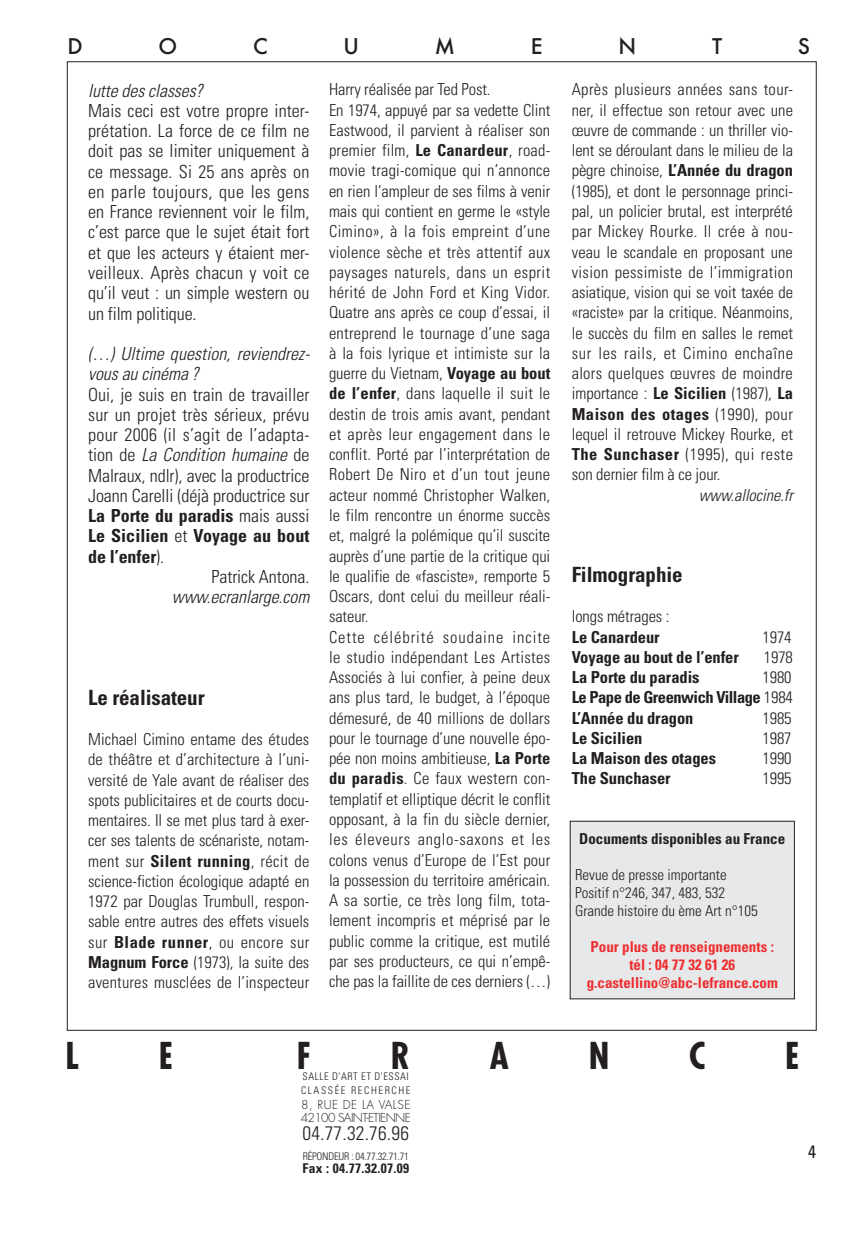
<style>
.page{position:relative;width:851px;height:1234px;background:#fff}
.page>*{position:absolute;margin:0;border:0;box-sizing:border-box;transform-origin:0 0}
.t1{font:700 condensed 36px "Futura";color:#231f20}
.t2{font:700 condensed 21px "Univers";letter-spacing:-.005em;color:#231f20}
.t3{font:500 21px "Futura";color:#231f20}
.t4{font:300 condensed 19.5px "Univers";letter-spacing:.01em;color:#231f20}
.t5{font:300 condensed 18px/20.2px "Univers";letter-spacing:-.005em;color:#231f20;text-align:justify}
.t6{font:italic 300 condensed 18px/20.2px "Univers";color:#231f20}
.t7{font:700 condensed 18px "Univers";letter-spacing:-.005em;color:#231f20}
.t8{font:300 condensed 18px "Univers";letter-spacing:.015em;color:#231f20}
.t9{font:condensed 18px "Univers";color:#231f20}
.t10{font:300 condensed 16.5px/20.2px "Univers";color:#231f20;text-align:justify}
.t11{font:700 condensed 16.5px/20.2px "Univers";letter-spacing:-.005em;color:#231f20;text-align:justify}
.t12{font:italic 300 condensed 16.5px "Univers";letter-spacing:-.005em;color:#231f20}
.t13{font:300 condensed 15px/18px "Univers";color:#231f20}
.t14{font:700 condensed 15px/18px "Univers";color:#ee2e31;text-align:center}
.t15{font:700 condensed 15px "Univers";color:#231f20}
.t16{font:700 condensed 13.5px "Univers";letter-spacing:.025em;color:#231f20}
.t17{font:300 12px/13.5px "Futura";letter-spacing:-.05em;color:#231f20}
.t18{font:300 condensed 10.5px/13.5px "Univers";letter-spacing:.15em;color:#231f20}
.t19{font:300 condensed 10.5px "Univers";letter-spacing:-.02em;color:#231f20}
.s1{font-style:normal}
.s2{font-weight:300}
.s3{font-weight:700}
</style>
<div class="page">
<div style="left:570px;top:821px;width:224px;height:177px;background:#e7e8e9"></div>
<p class="t3" style="left:67px;top:37px;width:17px">D</p>
<p class="t3" style="left:158px;top:37px;width:20px">O</p>
<p class="t3" style="left:253px;top:37px;width:16px">C</p>
<p class="t3" style="left:343px;top:37px;width:17px">U</p>
<p class="t3" style="left:435px;top:37px;width:22px">M</p>
<p class="t3" style="left:531px;top:37px;width:13px">E</p>
<p class="t3" style="left:618px;top:37px;width:19px">N</p>
<p class="t3" style="left:712px;top:37px;width:12px">T</p>
<p class="t3" style="left:797px;top:37px;width:14px">S</p>
<p class="t6" style="left:88px;top:82px;width:116px">lutte des classes?</p>
<p class="t5" style="left:88px;top:102px;width:223px">Mais ceci est votre propre inter&shy;prétation. La force de ce film ne doit pas se limiter uniquement à ce message. Si 25 ans après on en parle toujours, que les gens en France reviennent voir le film, c’est parce que le sujet était fort et que les acteurs y étaient mer&shy;veilleux. Après chacun y voit ce qu’il veut : un simple western ou un film politique.</p>
<p class="t6" style="left:88px;top:345px;width:223px">(…) Ultime question, reviendrez&shy;vous au cinéma ?</p>
<p class="t5" style="left:88px;top:386px;width:223px">Oui, je suis en train de travailler</p>
<p class="t5" style="left:88px;top:406px;width:223px">sur un projet très sérieux, prévu</p>
<p class="t8" style="left:88px;top:428px;width:223px">pour 2006 (il s’agit de l’adapta-</p>
<p class="t6" style="left:88px;top:446px;width:223px"><span class="s1">tion de</span> La Condition humaine <span class="s1">de</span></p>
<p class="t5" style="left:88px;top:467px;width:223px">Malraux, ndlr), avec la productrice</p>
<p class="t5" style="left:88px;top:487px;width:223px">Joann Carelli (déjà productrice sur</p>
<p class="t7" style="left:88px;top:509px;width:223px">La Porte du paradis <span class="s2">mais aussi</span></p>
<p class="t7" style="left:88px;top:529px;width:223px">Le Sicilien <span class="s2">et</span> Voyage au bout</p>
<p class="t7" style="left:88px;top:549px;width:77px">de l’enfer<span class="s2">).</span></p>
<p class="t5" style="left:211px;top:568px;width:99px">Patrick Antona.</p>
<p class="t6" style="left:172px;top:588px;width:139px">www.ecranlarge.com</p>
<p class="t2" style="left:88px;top:689px;width:118px">Le réalisateur</p>
<p class="t10" style="left:88px;top:730px;width:223px">Michael Cimino entame des études de théâtre et d’architecture à l’uni&shy;versité de Yale avant de réaliser des spots publicitaires et de courts docu&shy;mentaires. Il se met plus tard à exer&shy;cer ses talents de scénariste, notam&shy;ment sur <span class="s3">Silent running</span>, récit de science-fiction écologique adapté en 1972 par Douglas Trumbull, respon&shy;sable entre autres des effets visuels sur <span class="s3">Blade runner</span>, ou encore sur <span class="s3">Magnum Force</span> (1973), la suite des aventures musclées de l’inspecteur</p>
<p class="t10" style="left:329px;top:81px;width:223px;text-align:left">Harry réalisée par Ted Post.<br>En 1974, appuyé par sa vedette Clint Eastwood, il parvient à réaliser son premier film, <span class="s3">Le Canardeur</span>, road&shy;movie tragi-comique qui n’annonce en rien l’ampleur de ses films à venir mais qui contient en germe le «style Cimino», à la fois empreint d’une violence sèche et très attentif aux paysages naturels, dans un esprit hérité de John Ford et King Vidor.<br>Quatre ans après ce coup d’essai, il entreprend le tournage d’une saga à la fois lyrique et intimiste sur la guerre du Vietnam, <span class="s3">Voyage au bout de l’enfer</span>, dans laquelle il suit le destin de trois amis avant, pendant et après leur engagement dans le conflit. Porté par l’interprétation de Robert De Niro et d’un tout jeune acteur nommé Christopher Walken, le film rencontre un énorme succès et, malgré la polémique qu’il suscite auprès d’une partie de la critique qui le qualifie de «fasciste», remporte 5<br>Oscars, dont celui du meilleur réali&shy;sateur.<br>Cette célébrité soudaine incite le studio indépendant Les Artistes Associés à lui confier, à peine deux ans plus tard, le budget, à l’époque démesuré, de 40 millions de dollars pour le tournage d’une nouvelle épo&shy;pée non moins ambitieuse, <span class="s3">La Porte du paradis</span>. Ce faux western con&shy;templatif et elliptique décrit le conflit opposant, à la fin du siècle dernier, les éleveurs anglo-saxons et les colons venus d’Europe de l’Est pour la possession du territoire américain.<br>A sa sortie, ce très long film, tota&shy;lement incompris et méprisé par le public comme la critique, est mutilé par ses producteurs, ce qui n’empê&shy;che pas la faillite de ces derniers (…)</p>
<p class="t10" style="left:571px;top:81px;width:223px">Après plusieurs années sans tour&shy;ner, il effectue son retour avec une œuvre de commande : un thriller vio&shy;lent se déroulant dans le milieu de la pègre chinoise, <span class="s3">L’Année du dragon </span>(1985), et dont le personnage princi&shy;pal, un policier brutal, est interprété par Mickey Rourke. Il crée à nou&shy;veau le scandale en proposant une vision pessimiste de l’immigration asiatique, vision qui se voit taxée de «raciste» par la critique. Néanmoins, le succès du film en salles le remet sur les rails, et Cimino enchaîne alors quelques œuvres de moindre importance : <span class="s3">Le Sicilien</span> (1987), <span class="s3">La Maison des otages</span> (1990), pour lequel il retrouve Mickey Rourke, et <span class="s3">The Sunchaser</span> (1995), qui reste son dernier film à ce jour.</p>
<p class="t12" style="left:698px;top:488px;width:96px">www.allocine.fr</p>
<p class="t2" style="left:571px;top:566px;width:112px">Filmographie</p>
<p class="t10" style="left:571px;top:608px;width:99px">longs métrages :</p>
<p class="t11" style="left:571px;top:628px;width:89px">Le Canardeur</p>
<p class="t10" style="left:762px;top:628px;width:31px">1974</p>
<p class="t11" style="left:571px;top:648px;width:168px">Voyage au bout de l’enfer</p>
<p class="t10" style="left:763px;top:648px;width:31px">1978</p>
<p class="t11" style="left:571px;top:668px;width:129px">La Porte du paradis</p>
<p class="t11" style="left:571px;top:668px;width:223px;text-indent:191px"><span class="s2">1980<br></span>Le Pape de Greenwich Village <span class="s2">1984<br></span>L’Année du dragon</p>
<p class="t10" style="left:762px;top:709px;width:31px">1985</p>
<p class="t11" style="left:571px;top:729px;width:72px">Le Sicilien</p>
<p class="t10" style="left:762px;top:729px;width:31px">1987</p>
<p class="t11" style="left:571px;top:749px;width:146px">La Maison des otages</p>
<p class="t10" style="left:762px;top:749px;width:31px">1990</p>
<p class="t11" style="left:571px;top:770px;width:100px">The Sunchaser</p>
<p class="t10" style="left:762px;top:770px;width:31px">1995</p>
<p class="t15" style="left:579px;top:833px;width:207px">Documents disponibles au France</p>
<p class="t13" style="left:575px;top:867px;width:184px">Revue de presse importante<br>Positif n°246, 347, 483, 532<br>Grande histoire du ème Art n°105</p>
<p class="t14" style="left:586px;top:939px;width:193px">Pour plus de renseignements : tél : 04 77 32 61 26 g.castellino@abc-lefrance.com</p>
<h1 class="t1" style="left:65px;top:1039px;width:15px">L</h1>
<h1 class="t1" style="left:159px;top:1039px;width:16px">E</h1>
<h1 class="t1" style="left:297px;top:1039px;width:16px">F</h1>
<h1 class="t1" style="left:391px;top:1039px;width:21px">R</h1>
<h1 class="t1" style="left:490px;top:1039px;width:21px">A</h1>
<h1 class="t1" style="left:588px;top:1039px;width:22px">N</h1>
<h1 class="t1" style="left:689px;top:1039px;width:18px">C</h1>
<h1 class="t1" style="left:785px;top:1039px;width:16px">E</h1>
<p class="t18" style="left:301px;top:1070px;width:111px">SALLE D'ART ET D'ESSAI<br>CLASSÉE RECHERCHE</p>
<p class="t17" style="left:300px;top:1098px;width:112px">8, RUE DE LA VALSE<br>42100 SAINT-ETIENNE</p>
<p class="t4" style="left:302px;top:1125px;width:108px">04.77.32.76.96</p>
<p class="t19" style="left:302px;top:1151px;width:108px">RÉPONDEUR : 04.77.32.71.71</p>
<p class="t16" style="left:302px;top:1162px;width:108px">Fax : 04.77.32.07.09</p>
<p class="t9" style="left:808px;top:1144px;width:9px">4</p>
</div>
